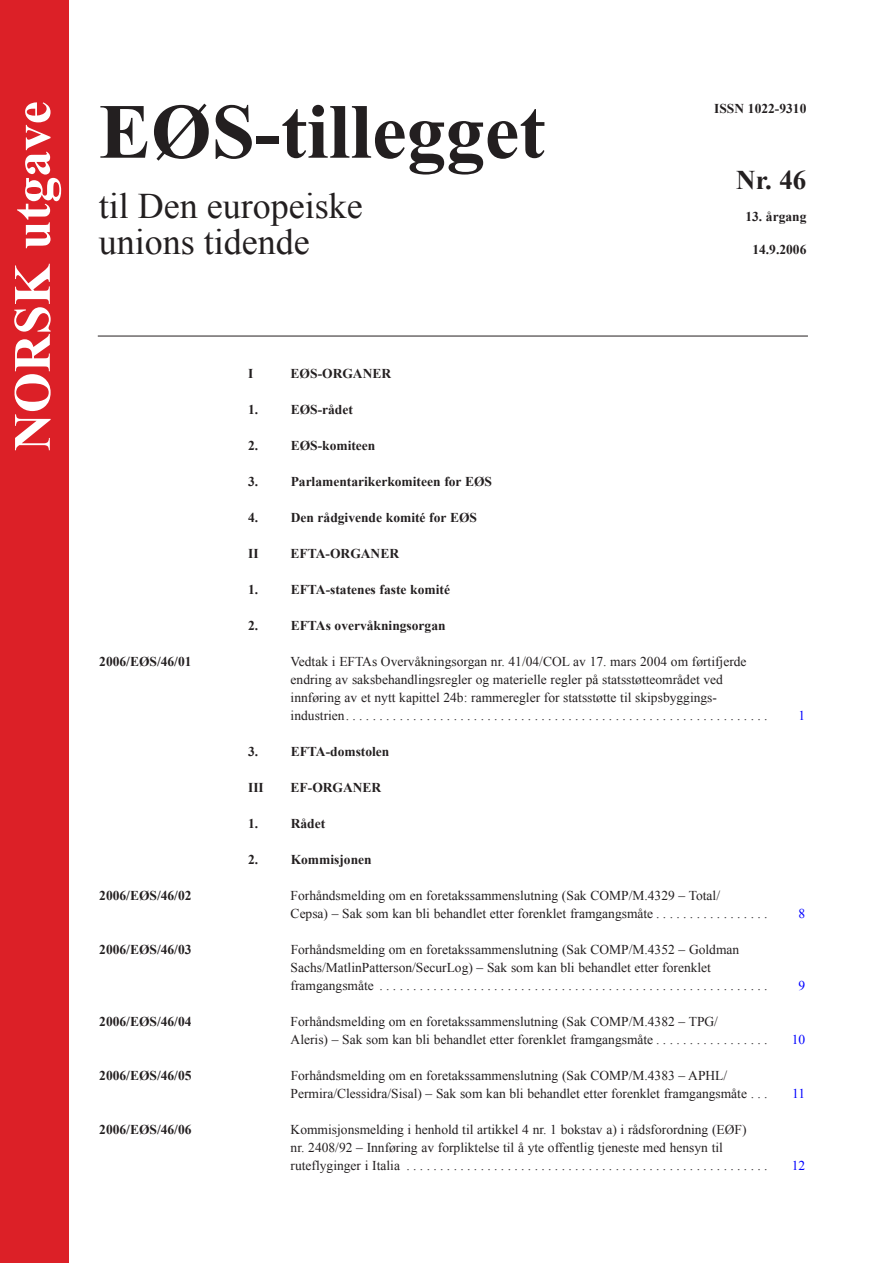
<style>
.page{position:relative;width:893px;height:1263px;background:#fff}
.page>*{position:absolute;margin:0;border:0;box-sizing:border-box;transform-origin:0 0}
.t1{font:700 78px "Times New Roman";color:#231f20}
.t2{font:700 52.5px "Times New Roman";color:#fff}
.t3{font:36px/36px "Times New Roman";color:#231f20}
.t4{font:700 27px "Times New Roman";color:#231f20}
.t5{font:13.5px/18px "Times New Roman";color:#231f20}
.t6{font:700 13.5px "Times New Roman";color:#231f20}
.t7{font:13.5px "Times New Roman";color:#00f}
</style>
<div class="page">
<hr style="left:98px;top:336px;width:710px;height:1px;background:#231f20">
<div style="left:0;top:0;width:68px;height:1263px;background:#dc2027"></div>
<h2 class="t2" style="left:2px;top:451px;width:351px;rotate:-90deg">NORSK utgave</h2>
<h1 class="t1" style="left:99px;top:86px;width:448px">EØS-tillegget</h1>
<h3 class="t3" style="left:99px;top:187px;width:265px">til Den europeiske unions tidende</h3>
<p class="t6" style="left:248px;top:366px;width:7px">I</p>
<p class="t6" style="left:291px;top:366px;width:102px">EØS-ORGANER</p>
<p class="t6" style="left:248px;top:402px;width:12px">1.</p>
<p class="t6" style="left:291px;top:402px;width:64px">EØS-rådet</p>
<p class="t6" style="left:248px;top:438px;width:12px">2.</p>
<p class="t6" style="left:291px;top:438px;width:86px">EØS-komiteen</p>
<p class="t6" style="left:248px;top:474px;width:12px">3.</p>
<p class="t6" style="left:291px;top:474px;width:203px">Parlamentarikerkomiteen for EØS</p>
<p class="t6" style="left:248px;top:510px;width:12px">4.</p>
<p class="t6" style="left:291px;top:510px;width:188px">Den rådgivende komité for EØS</p>
<p class="t6" style="left:248px;top:546px;width:12px">II</p>
<p class="t6" style="left:291px;top:546px;width:110px">EFTA-ORGANER</p>
<p class="t6" style="left:248px;top:582px;width:12px">1.</p>
<p class="t6" style="left:291px;top:582px;width:161px">EFTA-statenes faste komité</p>
<p class="t6" style="left:248px;top:618px;width:12px">2.</p>
<p class="t6" style="left:291px;top:618px;width:156px">EFTAs overvåkningsorgan</p>
<p class="t6" style="left:714px;top:100px;width:94px">ISSN 1022-9310</p>
<h3 class="t4" style="left:736px;top:164px;width:72px">Nr. 46</h3>
<p class="t6" style="left:745px;top:209px;width:63px">13. årgang</p>
<p class="t6" style="left:752px;top:241px;width:55px">14.9.2006</p>
<p class="t6" style="left:99px;top:654px;width:94px">2006/EØS/46/01</p>
<p class="t5" style="left:291px;top:652px;width:478px">Vedtak i EFTAs Overvåkningsorgan nr. 41/04/COL av 17. mars 2004 om førtifjerde endring av saksbehandlingsregler og materielle regler på statsstøtteområdet ved innføring av et nytt kapittel 24b: rammeregler for statsstøtte til skipsbyggings&shy;industrien. . . . . . . . . . . . . . . . . . . . . . . . . . . . . . . . . . . . . . . . . . . . . . . . . . . . . . . . . . . . . . .</p>
<p class="t6" style="left:248px;top:744px;width:12px">3.</p>
<p class="t6" style="left:291px;top:744px;width:100px">EFTA-domstolen</p>
<p class="t6" style="left:248px;top:780px;width:17px">III</p>
<p class="t6" style="left:291px;top:780px;width:92px">EF-ORGANER</p>
<p class="t6" style="left:248px;top:816px;width:12px">1.</p>
<p class="t6" style="left:291px;top:816px;width:36px">Rådet</p>
<p class="t6" style="left:248px;top:852px;width:12px">2.</p>
<p class="t6" style="left:291px;top:852px;width:82px">Kommisjonen</p>
<p class="t6" style="left:99px;top:888px;width:94px">2006/EØS/46/02</p>
<p class="t5" style="left:291px;top:886px;width:478px">Forhåndsmelding om en foretakssammenslutning (Sak COMP/M.4329 – Total/<br>Cepsa) – Sak som kan bli behandlet etter forenklet framgangsmåte . . . . . . . . . . . . . . . . .</p>
<p class="t6" style="left:99px;top:942px;width:94px">2006/EØS/46/03</p>
<p class="t5" style="left:291px;top:940px;width:478px">Forhåndsmelding om en foretakssammenslutning (Sak COMP/M.4352 – Goldman<br>Sachs/MatlinPatterson/SecurLog) – Sak som kan bli behandlet etter forenklet framgangsmåte . . . . . . . . . . . . . . . . . . . . . . . . . . . . . . . . . . . . . . . . . . . . . . . . . . . . . . . . . .</p>
<p class="t6" style="left:99px;top:1014px;width:94px">2006/EØS/46/04</p>
<p class="t5" style="left:291px;top:1012px;width:478px">Forhåndsmelding om en foretakssammenslutning (Sak COMP/M.4382 – TPG/<br>Aleris) – Sak som kan bli behandlet etter forenklet framgangsmåte . . . . . . . . . . . . . . . . .</p>
<p class="t6" style="left:99px;top:1068px;width:94px">2006/EØS/46/05</p>
<p class="t5" style="left:291px;top:1066px;width:478px">Forhåndsmelding om en foretakssammenslutning (Sak COMP/M.4383 – APHL/<br>Permira/Clessidra/Sisal) – Sak som kan bli behandlet etter forenklet framgangsmåte . . .</p>
<p class="t6" style="left:99px;top:1122px;width:94px">2006/EØS/46/06</p>
<p class="t5" style="left:291px;top:1120px;width:478px">Kommisjonsmelding i henhold til artikkel 4 nr. 1 bokstav a) i rådsforordning (EØF)<br>nr. 2408/92 – Innføring av forpliktelse til å yte offentlig tjeneste med hensyn til ruteflyginger i Italia . . . . . . . . . . . . . . . . . . . . . . . . . . . . . . . . . . . . . . . . . . . . . . . . . . . . . .</p>
<p class="t7" style="left:798px;top:708px;width:8px">1</p>
<p class="t7" style="left:798px;top:906px;width:8px">8</p>
<p class="t7" style="left:798px;top:978px;width:8px">9</p>
<p class="t7" style="left:792px;top:1032px;width:15px">10</p>
<p class="t7" style="left:792px;top:1086px;width:15px">11</p>
<p class="t7" style="left:792px;top:1158px;width:15px">12</p>
</div>
